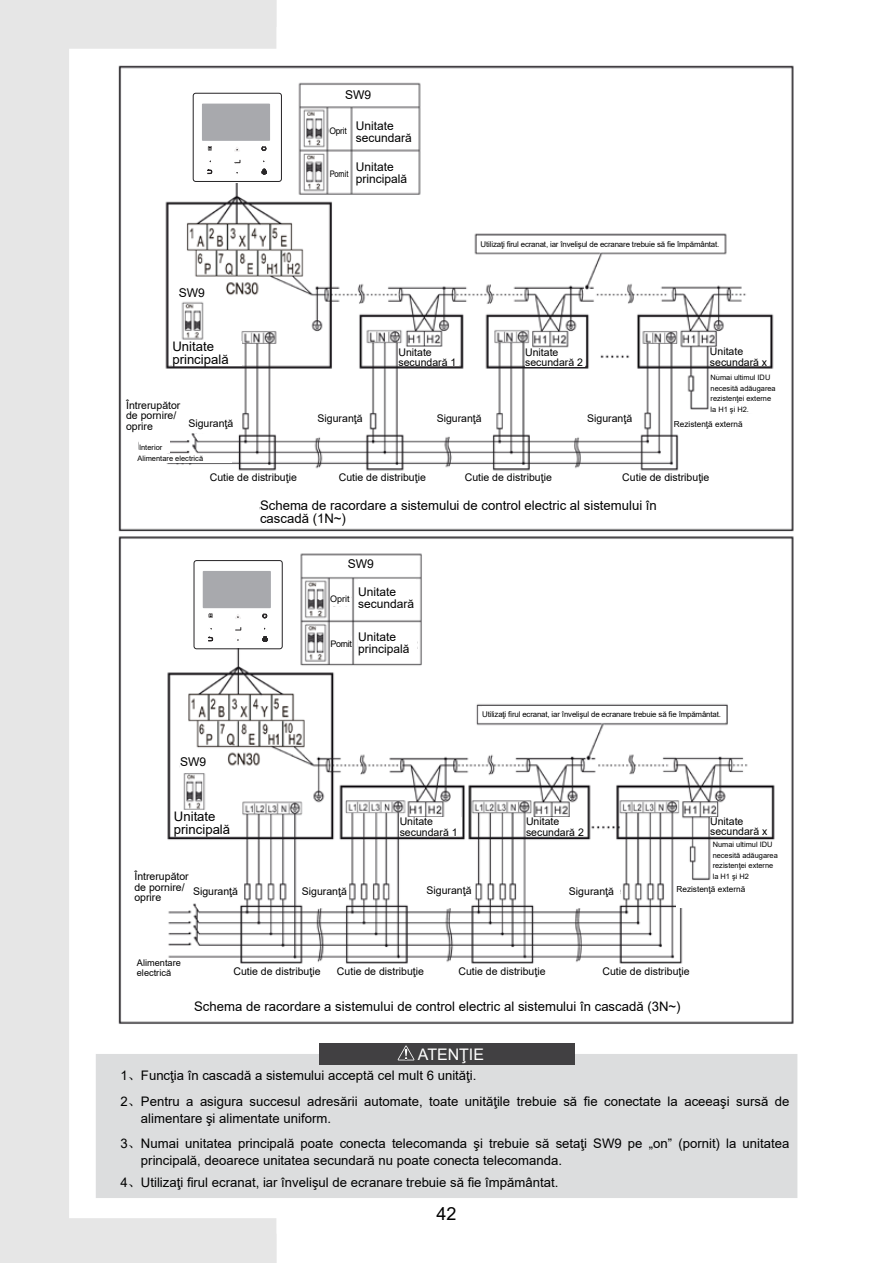
<style>
.page{position:relative;width:893px;height:1263px;background:#fff}
.page>*{position:absolute;margin:0;border:0;box-sizing:border-box;transform-origin:0 0}
.t1{font:18px "Arial";color:#000}
.t2{font:15.9px "Arial";color:#fff}
.t3{font:13.2px/13.2px "Arial";color:#000}
.t4{font:12px/12px "Arial";color:#000}
.t5{font:10.5px/10.5px "Arial";color:#000}
.t6{font:9.15px/9.1px "Arial";color:#000}
.t7{font:9px "Arial";letter-spacing:-.03em;color:#000}
.t8{font:9px "Arial";letter-spacing:-.03em;color:#000;scale:.84 1}
.t9{font:9px "Arial";letter-spacing:-.03em;color:#000;scale:.95 1}
.t10{font:8.25px "Arial";color:#000}
.t11{font:7.95px "Arial";letter-spacing:-.02em;color:#000}
.t12{font:7.5px "Arial";color:#000}
.t13{font:7.35px/10.5px "Arial";color:#000}
.s1{font-family:"Sim Sun"}
</style>
<div class="page">
<svg style="left:0;top:0;width:276px;height:1263px;fill:#e6e6e6"></svg>
<div style="left:96px;top:1054px;width:701px;height:144px;background:#dcddde"></div>
<div style="left:319px;top:1043px;width:255px;height:21px;background:#414042"></div>
<img style="left:96px;top:52px;width:698px;height:973px">
<div style="left:179px;top:289px;width:42px;height:12px;background:#fff"></div>
<div style="left:172px;top:341px;width:70px;height:24px;background:#fff"></div>
<div style="left:137px;top:454px;width:95px;height:9px;background:#fff"></div>
<div style="left:139px;top:441px;width:31px;height:12px;background:#fff"></div>
<div style="left:126px;top:391px;width:65px;height:49px;background:#fff"></div>
<div style="left:188px;top:413px;width:48px;height:20px;background:#fff"></div>
<div style="left:345px;top:89px;width:42px;height:12px;background:#fff"></div>
<div style="left:329px;top:125px;width:21px;height:13px;background:#fff"></div>
<div style="left:330px;top:167px;width:19px;height:12px;background:#fff"></div>
<div style="left:356px;top:114px;width:61px;height:35px;background:#fff"></div>
<div style="left:356px;top:156px;width:61px;height:33px;background:#fff"></div>
<div style="left:398px;top:348px;width:61px;height:18px;background:#fff"></div>
<div style="left:481px;top:237px;width:243px;height:14px;background:#fff"></div>
<div style="left:434px;top:415px;width:50px;height:10px;background:#fff"></div>
<div style="left:315px;top:415px;width:53px;height:10px;background:#fff"></div>
<div style="left:525px;top:348px;width:59px;height:19px;background:#fff"></div>
<div style="left:584px;top:415px;width:49px;height:10px;background:#fff"></div>
<div style="left:711px;top:375px;width:73px;height:37px;background:#fff"></div>
<div style="left:710px;top:347px;width:58px;height:19px;background:#fff"></div>
<div style="left:674px;top:416px;width:80px;height:16px;background:#fff"></div>
<div style="left:210px;top:474px;width:524px;height:10px;background:#fff"></div>
<div style="left:180px;top:757px;width:42px;height:12px;background:#fff"></div>
<div style="left:260px;top:499px;width:425px;height:26px;background:#fff"></div>
<div style="left:174px;top:810px;width:66px;height:26px;background:#fff"></div>
<div style="left:134px;top:871px;width:68px;height:31px;background:#fff"></div>
<div style="left:137px;top:960px;width:73px;height:19px;background:#fff"></div>
<div style="left:348px;top:559px;width:42px;height:12px;background:#fff"></div>
<div style="left:330px;top:592px;width:21px;height:14px;background:#fff"></div>
<div style="left:330px;top:637px;width:22px;height:14px;background:#fff"></div>
<div style="left:358px;top:580px;width:58px;height:36px;background:#fff"></div>
<div style="left:358px;top:625px;width:59px;height:36px;background:#fff"></div>
<div style="left:302px;top:884px;width:46px;height:15px;background:#fff"></div>
<div style="left:569px;top:884px;width:51px;height:15px;background:#fff"></div>
<div style="left:426px;top:884px;width:49px;height:13px;background:#fff"></div>
<div style="left:193px;top:883px;width:50px;height:17px;background:#fff"></div>
<div style="left:400px;top:817px;width:62px;height:19px;background:#fff"></div>
<div style="left:482px;top:706px;width:243px;height:16px;background:#fff"></div>
<div style="left:526px;top:818px;width:59px;height:18px;background:#fff"></div>
<div style="left:713px;top:842px;width:73px;height:43px;background:#fff"></div>
<div style="left:710px;top:817px;width:60px;height:19px;background:#fff"></div>
<div style="left:676px;top:886px;width:103px;height:21px;background:#fff"></div>
<div style="left:233px;top:964px;width:464px;height:15px;background:#fff"></div>
<div style="left:194px;top:992px;width:587px;height:27px;background:#fff"></div>
<svg style="left:398px;top:1045px;width:16px;height:15px"></svg>
<img style="left:175px;top:78px;width:119px;height:104px">
<div style="left:202px;top:104px;width:68px;height:37px;background:#a8a9ad"></div>
<div style="left:193px;top:93px;width:89px;height:89px;border:1px solid #252325;border-radius:3px"></div>
<svg style="left:206px;top:157px;width:8px;height:17px"></svg>
<svg style="left:232px;top:142px;width:11px;height:38px"></svg>
<svg style="left:208px;top:146px;width:4px;height:4px"></svg>
<svg style="left:259px;top:140px;width:9px;height:34px"></svg>
<img style="left:178px;top:552px;width:108px;height:96px">
<div style="left:203px;top:571px;width:68px;height:37px;background:#a8a9ad"></div>
<div style="left:194px;top:560px;width:89px;height:89px;border:1px solid #252325;border-radius:3px"></div>
<svg style="left:207px;top:624px;width:7px;height:17px"></svg>
<svg style="left:260px;top:608px;width:7px;height:10px"></svg>
<svg style="left:233px;top:609px;width:11px;height:38px"></svg>
<svg style="left:209px;top:613px;width:4px;height:5px"></svg>
<svg style="left:260px;top:624px;width:8px;height:18px"></svg>
<p class="t4" style="left:179px;top:287px;width:28px">SW9</p>
<p class="t3" style="left:172px;top:339px;width:58px">Unitate principală</p>
<p class="t5" style="left:126px;top:400px;width:56px">Întrerupător de pornire/ oprire</p>
<p class="t12" style="left:139px;top:442px;width:25px">Interior</p>
<p class="t5" style="left:188px;top:418px;width:47px">Siguranţă</p>
<p class="t12" style="left:137px;top:453px;width:67px">Alimentare electrică</p>
<p class="t4" style="left:345px;top:89px;width:28px">SW9</p>
<p class="t9" style="left:329px;top:125px;width:20px">Oprit</p>
<p class="t8" style="left:330px;top:167px;width:24px">Pornit</p>
<p class="t4" style="left:356px;top:119px;width:58px">Unitate secundară</p>
<p class="t4" style="left:356px;top:161px;width:53px">Unitate principală</p>
<p class="t11" style="left:481px;top:239px;width:240px">Utilizaţi firul ecranat, iar învelişul de ecranare trebuie să fie împământat.</p>
<p class="t5" style="left:398px;top:347px;width:59px">Unitate secundară 1</p>
<p class="t5" style="left:525px;top:346px;width:59px">Unitate secundară 2</p>
<p class="t5" style="left:710px;top:346px;width:59px">Unitate secundară x</p>
<p class="t5" style="left:318px;top:413px;width:47px">Siguranţă</p>
<p class="t5" style="left:437px;top:413px;width:47px">Siguranţă</p>
<p class="t5" style="left:587px;top:413px;width:47px">Siguranţă</p>
<p class="t13" style="left:711px;top:372px;width:67px">Numai ultimul IDU necesită adăugarea rezistenţei externe la H1 şi H2.</p>
<p class="t10" style="left:674px;top:419px;width:70px">Rezistenţă externă</p>
<p class="t5" style="left:210px;top:472px;width:89px">Cutie de distribuţie</p>
<p class="t5" style="left:339px;top:472px;width:89px">Cutie de distribuţie</p>
<p class="t5" style="left:465px;top:472px;width:89px">Cutie de distribuţie</p>
<p class="t5" style="left:622px;top:472px;width:89px">Cutie de distribuţie</p>
<p class="t3" style="left:260px;top:499px;width:398px">Schema de racordare a sistemului de control electric al sistemului în cascadă (1N~)</p>
<p class="t4" style="left:180px;top:756px;width:28px">SW9</p>
<p class="t4" style="left:348px;top:558px;width:28px">SW9</p>
<p class="t7" style="left:330px;top:593px;width:21px">Oprit</p>
<p class="t7" style="left:330px;top:638px;width:23px">Pornit</p>
<p class="t4" style="left:358px;top:586px;width:58px">Unitate secundară</p>
<p class="t4" style="left:358px;top:631px;width:53px">Unitate principală</p>
<p class="t11" style="left:482px;top:709px;width:240px">Utilizaţi firul ecranat, iar învelişul de ecranare trebuie să fie împământat.</p>
<p class="t3" style="left:174px;top:810px;width:58px">Unitate principală</p>
<p class="t5" style="left:134px;top:871px;width:56px">Întrerupător de pornire/ oprire</p>
<p class="t5" style="left:400px;top:816px;width:59px">Unitate secundară 1</p>
<p class="t5" style="left:526px;top:816px;width:59px">Unitate secundară 2</p>
<p class="t5" style="left:193px;top:886px;width:47px">Siguranţă</p>
<p class="t5" style="left:302px;top:886px;width:47px">Siguranţă</p>
<p class="t5" style="left:426px;top:885px;width:47px">Siguranţă</p>
<p class="t5" style="left:569px;top:886px;width:47px">Siguranţă</p>
<p class="t5" style="left:710px;top:816px;width:59px">Unitate secundară x</p>
<p class="t13" style="left:713px;top:839px;width:67px">Numai ultimul IDU necesită adăugarea rezistenţei externe la H1 şi H2</p>
<p class="t10" style="left:676px;top:883px;width:70px">Rezistenţă externă</p>
<p class="t6" style="left:137px;top:958px;width:45px">Alimentare electrică</p>
<p class="t5" style="left:233px;top:966px;width:89px">Cutie de distribuţie</p>
<p class="t5" style="left:337px;top:966px;width:89px">Cutie de distribuţie</p>
<p class="t5" style="left:458px;top:966px;width:89px">Cutie de distribuţie</p>
<p class="t5" style="left:602px;top:966px;width:89px">Cutie de distribuţie</p>
<p class="t3" style="left:194px;top:999px;width:488px">Schema de racordare a sistemului de control electric al sistemului în cascadă (3N~)</p>
<p class="t2" style="left:418px;top:1044px;width:68px">ATENŢIE</p>
<p class="t3" style="left:121px;top:1062px;width:670px;line-height:25.7px">1<span class="s1">、</span>Funcţia în cascadă a sistemului acceptă cel mult 6 unităţi.<br>2<span class="s1">、</span>Pentru a asigura succesul adresării automate, toate unităţile trebuie să fie conectate la aceeaşi sursă de</p>
<p class="t3" style="left:121px;top:1105px;width:670px;line-height:25.7px;text-indent:20px">alimentare şi alimentate uniform.<br>3<span class="s1">、</span>Numai unitatea principală poate conecta telecomanda şi trebuie să setaţi SW9 pe „on” (pornit) la unitatea</p>
<p class="t3" style="left:121px;top:1150px;width:443px;line-height:21.6px;text-align:right">principală, deoarece unitatea secundară nu poate conecta telecomanda.<br>4<span class="s1">、</span>Utilizaţi firul ecranat, iar învelişul de ecranare trebuie să fie împământat.</p>
<h1 class="t1" style="left:436px;top:1202px;width:22px">42</h1>
</div>
